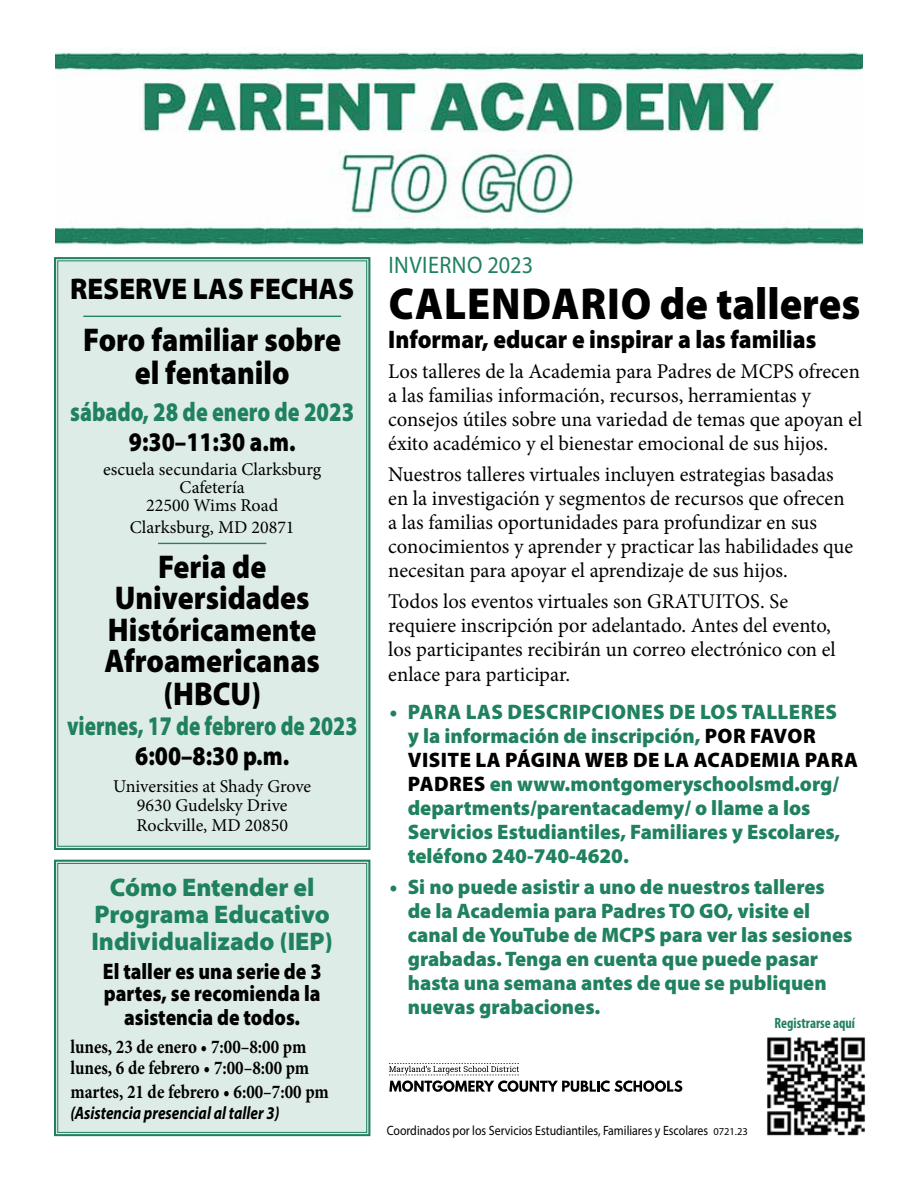
<style>
.page{position:relative;width:918px;height:1188px;background:#fff}
.page>*{position:absolute;margin:0;border:0;box-sizing:border-box;transform-origin:0 0}
.t1{font:900 45px "Myriad Pro";letter-spacing:.005em;color:#000;scale:.93 1}
.t2{font:900 33px/32px "Myriad Pro";color:#000;text-align:center;scale:.9 1}
.t3{font:900 semi-expanded 30px "Myriad Pro";color:#000;scale:.88 1}
.t4{font:900 27px "Myriad Pro";color:#000;scale:.85 1}
.t5{font:900 27px "Myriad Pro";color:#20815e;scale:.78 1}
.t6{font:900 27px "Myriad Pro";color:#20815e;scale:.81 1}
.t7{font:900 semi-expanded 25.5px/27px "Myriad Pro";color:#20815e;text-align:center;scale:.93 1}
.t8{font:900 25.5px "Myriad Pro";color:#000;scale:.92 1}
.t9{font:24px "Myriad Pro";letter-spacing:.02em;color:#20815e;scale:.93 1}
.t10{font:900 22.5px/23.2px "Myriad Pro";color:#000;text-align:center;scale:.87 1}
.t11{font:21px/24px "Minion Pro";color:#000}
.t12{font:900 21px/24px "Myriad Pro";color:#20815e}
.t13{font:700 19.5px/21px "Minion Pro";letter-spacing:-.005em;color:#000;scale:.87 1}
.t14{font:18px/18px "Minion Pro";color:#000;text-align:center}
.t15{font:italic 700 18px "Myriad Pro";color:#000;scale:.84 1}
.t16{font:700 condensed 15px "Myriad Pro";color:#20815e;scale:.95 1}
.t17{font:13.5px "Myriad Pro";color:#000;scale:.88 1}
.s1{color:#000}
.s2{font-size:10.5px}
</style>
<div class="page">
<div style="left:54px;top:859px;width:317px;height:278px;background:#deece7"></div>
<div style="left:57px;top:863px;width:310px;height:270px;border:1px solid #20815e"></div>
<div style="left:54px;top:257px;width:317px;height:593px;background:#deece7"></div>
<img style="left:767px;top:1037px;width:98px;height:99px">
<svg style="left:389px;top:1063px;width:293px;height:29px"></svg>
<img style="left:56px;top:49px;width:806px;height:197px">
<h3 class="t3" style="left:70px;top:269px;width:324px">RESERVE LAS FECHAS</h3>
<h2 class="t2" style="left:83px;top:322px;width:288px;line-height:33px">Foro familiar sobre el fentanilo</h2>
<p class="t6" style="left:70px;top:393px;width:352px">sábado, 28 de enero de 2023</p>
<p class="t4" style="left:129px;top:423px;width:198px">9:30–11:30 a.m.</p>
<p class="t14" style="left:103px;top:461px;width:220px">escuela secundaria Clarksburg<br>Cafetería<br>22500 Wims Road</p>
<p class="t14" style="left:130px;top:518px;width:166px">Clarksburg, MD 20871</p>
<h2 class="t2" style="left:104px;top:549px;width:241px">Feria de<br>Universidades<br>Históricamente<br>Afroamericanas (HBCU)</h2>
<p class="t5" style="left:67px;top:708px;width:374px">viernes, 17 de febrero de 2023</p>
<p class="t4" style="left:135px;top:738px;width:183px">6:00–8:30 p.m.</p>
<p class="t14" style="left:113px;top:776px;width:200px;line-height:19.5px">Universities at Shady Grove<br>9630 Gudelsky Drive<br>Rockville, MD 20850</p>
<p class="t7" style="left:91px;top:873px;width:261px">Cómo Entender el<br>Programa Educativo<br>Individualizado (IEP)</p>
<p class="t10" style="left:103px;top:959px;width:253px">El taller es una serie de 3 partes, se recomienda la asistencia de todos.</p>
<p class="t13" style="left:70px;top:1036px;width:276px">lunes, 23 de enero • 7:00–8:00 pm lunes, 6 de febrero • 7:00–8:00 pm</p>
<p class="t13" style="left:70px;top:1081px;width:299px">martes, 21 de febrero • 6:00–7:00 pm</p>
<p class="t15" style="left:70px;top:1101px;width:250px">(Asistencia presencial al taller 3)</p>
<p class="t9" style="left:388px;top:250px;width:157px">INVIERNO 2023</p>
<h1 class="t1" style="left:389px;top:274px;width:509px">CALENDARIO de talleres</h1>
<p class="t8" style="left:388px;top:322px;width:467px">Informar, educar e inspirar a las familias</p>
<p class="t11" style="left:388px;top:360px;width:476px">Los talleres de la Academia para Padres de MCPS ofrecen a las familias información, recursos, herramientas y consejos útiles sobre una variedad de temas que apoyan el éxito académico y el bienestar emocional de sus hijos.</p>
<p class="t11" style="left:388px;top:462px;width:466px">Nuestros talleres virtuales incluyen estrategias basadas en la investigación y segmentos de recursos que ofrecen a las familias oportunidades para profundizar en sus conocimientos y aprender y practicar las habilidades que necesitan para apoyar el aprendizaje de sus hijos.</p>
<p class="t11" style="left:388px;top:589px;width:449px;line-height:24.5px">Todos los eventos virtuales son GRATUITOS. Se requiere inscripción por adelantado. Antes del evento, los participantes recibirán un correo electrónico con el enlace para participar.</p>
<p class="t12" style="left:408px;top:699px;width:452px;text-indent:-18px">• PARA LAS DESCRIPCIONES DE LOS TALLERES<br>y la información de inscripción, <span class="s1">POR FAVOR VISITE LA PÁGINA WEB DE LA ACADEMIA PARA PADRES</span> en www.montgomeryschoolsmd.org/ departments/parentacademy/ o llame a los Servicios Estudiantiles, Familiares y Escolares, teléfono 240-740-4620.</p>
<p class="t12" style="left:408px;top:874px;width:446px;text-indent:-18px">• Si no puede asistir a uno de nuestros talleres de la Academia para Padres TO GO, visite el canal de YouTube de MCPS para ver las sesiones grabadas. Tenga en cuenta que puede pasar hasta una semana antes de que se publiquen nuevas grabaciones.</p>
<p class="t16" style="left:775px;top:1013px;width:86px">Registrarse aquí</p>
<p class="t17" style="left:387px;top:1122px;width:412px">Coordinados por los Servicios Estudiantiles, Familiares y Escolares <span class="s2">0721.23</span></p>
</div>
